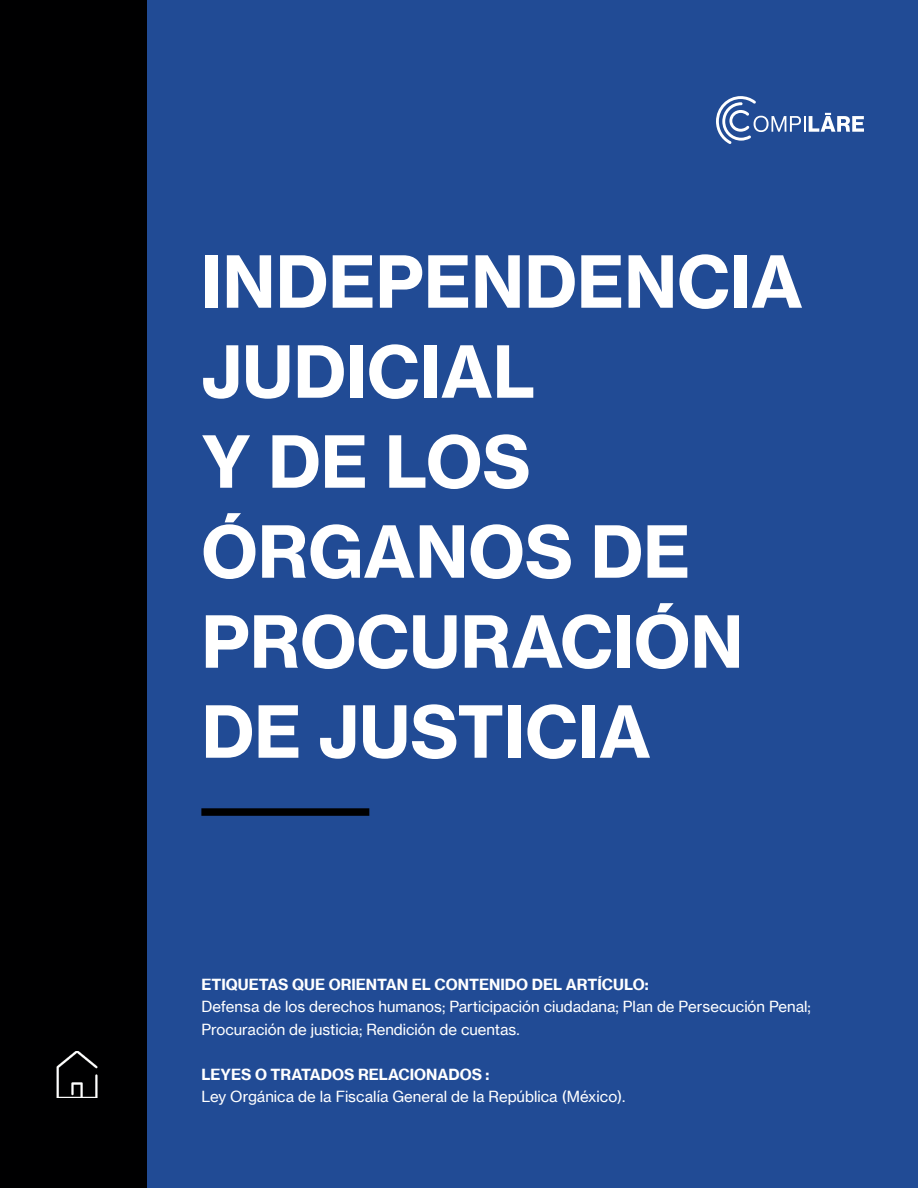
<style>
.page{position:relative;width:918px;height:1188px;background:#fff}
.page>*{position:absolute;margin:0;border:0;box-sizing:border-box;transform-origin:0 0}
.Títulos_importantes{font:70.5px/90px "N Haas Grotesk TX Pro 75 Bd";color:#fff}
.Títulos_importantes-2{font:15px/22.5px "N Haas Grotesk TX Pro 55 Rg";color:#fff}
.Títulos_importantes-3{font:15px "N Haas Grotesk TX Pro 75 Bd";color:#fff}
</style>
<div class="page">
<div style="left:2px;top:0;width:916px;height:1188px;background:#214b95"></div>
<div style="left:0;top:0;width:147px;height:1188px;background:#000001"></div>
<div style="left:201px;top:808px;width:168px;height:8px;background:#000"></div>
<svg style="left:716px;top:96px;width:148px;height:48px"></svg>
<img style="left:56px;top:1051px;width:42px;height:47px">
<p class="Títulos_importantes" style="left:201px;top:237px;width:603px">INDEPENDENCIA<br>JUDICIAL</p>
<p class="Títulos_importantes" style="left:201px;top:417px;width:331px">Y DE LOS</p>
<p class="Títulos_importantes" style="left:201px;top:507px;width:490px">ÓRGANOS DE</p>
<p class="Títulos_importantes" style="left:201px;top:597px;width:544px">PROCURACIÓN<br>DE JUSTICIA</p>
<p class="Títulos_importantes-3" style="left:201px;top:975px;width:449px">ETIQUETAS QUE ORIENTAN EL CONTENIDO DEL ARTÍCULO:</p>
<p class="Títulos_importantes-2" style="left:201px;top:996px;width:611px">Defensa de los derechos humanos; Participación ciudadana; Plan de Persecución Penal;<br>Procuración de justicia; Rendición de cuentas.</p>
<p class="Títulos_importantes-3" style="left:201px;top:1065px;width:290px">LEYES O TRATADOS RELACIONADOS :</p>
<p class="Títulos_importantes-2" style="left:201px;top:1086px;width:426px">Ley Orgánica de la Fiscalía General de la República (México).</p>
</div>
